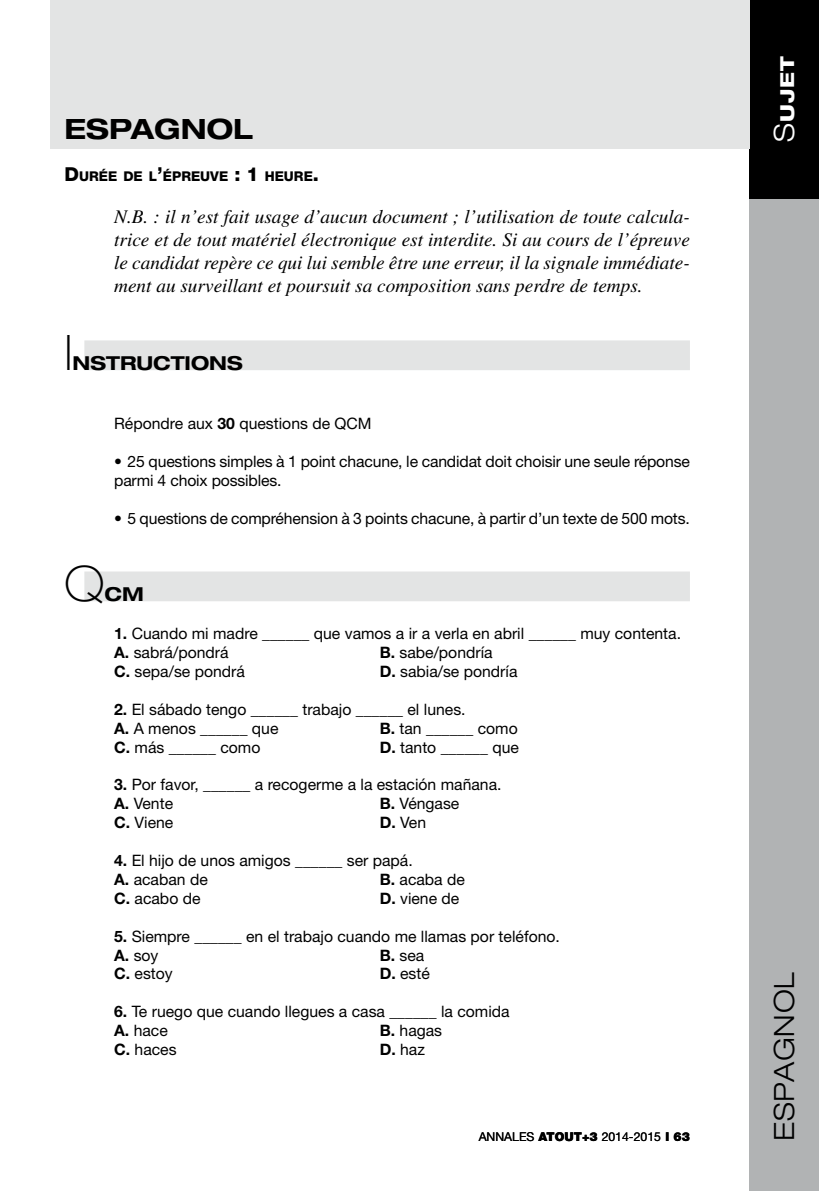
<style>
.page{position:relative;width:819px;height:1191px;background:#fff}
.page>*{position:absolute;margin:0;border:0;box-sizing:border-box;transform-origin:0 0}
.t1{font:100 expanded 49px "Helvetica Neue LT Std";color:#000}
.t2{font:300 expanded 28px "Helvetica Neue LT Std";letter-spacing:.03em;color:#000}
.t3{font:700 expanded 28px "Helvetica Neue LT Std";color:#000}
.t4{font:italic 19.25px/23.1px "Times LT Std";color:#000;text-align:justify}
.t5{font:700 expanded 19.25px "Helvetica Neue LT Std";color:#000}
.t6{font:800 expanded 19.25px "Helvetica Neue LT Std";color:#fff}
.t7{font:15.75px/18.9px "Helvetica Neue LT Std";color:#000}
.t8{font:800 13.47px "Helvetica Neue LT Std";color:#000}
.t9{font:12.25px "Helvetica Neue LT Std";color:#000}
.s1{font-size:19.25px}
.s2{font-weight:700}
.s3{font-style:italic}
.s4{font-weight:900}
.s5{font-weight:300;font-size:28px}
</style>
<div class="page">
<div style="left:749px;top:0;width:70px;height:1191px;background:#b1b3b4"></div>
<div style="left:749px;top:0;width:70px;height:198px;background:#000"></div>
<div style="left:50px;top:0;width:699px;height:149px;background:#e3e4e4"></div>
<div style="left:84px;top:340px;width:606px;height:30px;background:#e3e4e4"></div>
<div style="left:84px;top:571px;width:606px;height:30px;background:#e3e4e4"></div>
<h2 class="t3" style="left:64px;top:111px;width:166px">ESPAGNOL</h2>
<p class="t8" style="left:64px;top:168px;width:256px"><span class="s1">D</span>URÉE DE L<span class="s1">’</span>ÉPREUVE <span class="s1">: 1</span> HEURE<span class="s1">.</span></p>
<p class="t4" style="left:114px;top:205px;width:577px">N.B. : il n’est fait usage d’aucun document ; l’utilisation de toute calcula&shy;trice et de tout matériel électronique est interdite. Si au cours de l’épreuve le candidat repère ce qui lui semble être une erreur, il la signale immédiate&shy;ment au surveillant et poursuit sa composition sans perdre de temps.</p>
<h1 class="t1" style="left:64px;top:323px;width:10px">I</h1>
<p class="t5" style="left:73px;top:351px;width:154px">NSTRUCTIONS</p>
<p class="t7" style="left:114px;top:414px;width:259px">Répondre aux <span class="s2">30</span> questions de QCM</p>
<p class="t7" style="left:114px;top:451px;width:577px"><span class="s3">•</span> 25 questions simples à 1 point chacune, le candidat doit choisir une seule réponse parmi 4 choix possibles.</p>
<p class="t7" style="left:114px;top:508px;width:577px"><span class="s3">•</span> 5 questions de compréhension à 3 points chacune, à partir d’un texte de 500 mots.</p>
<h1 class="t1" style="left:64px;top:554px;width:41px">Q</h1>
<p class="t5" style="left:104px;top:582px;width:41px">CM</p>
<p class="t7" style="left:114px;top:624px;width:568px"><span class="s2">1.</span> Cuando mi madre ______ que vamos a ir a verla en abril ______ muy contenta.<br><span class="s2">A.</span> sabrá/pondrá</p>
<p class="t7" style="left:379px;top:642px;width:114px"><span class="s2">B.</span> sabe/pondría</p>
<p class="t7" style="left:114px;top:661px;width:132px"><span class="s2">C.</span> sepa/se pondrá</p>
<p class="t7" style="left:379px;top:661px;width:139px"><span class="s2">D.</span> sabia/se pondría</p>
<p class="t7" style="left:114px;top:699px;width:353px"><span class="s2">2.</span> El sábado tengo ______ trabajo ______ el lunes.<br><span class="s2">A.</span> A menos ______ que</p>
<p class="t7" style="left:379px;top:718px;width:140px"><span class="s2">B.</span> tan ______ como</p>
<p class="t7" style="left:114px;top:737px;width:148px"><span class="s2">C.</span> más ______ como</p>
<p class="t7" style="left:379px;top:737px;width:141px"><span class="s2">D.</span> tanto ______ que</p>
<p class="t7" style="left:114px;top:775px;width:389px"><span class="s2">3.</span> Por favor, ______ a recogerme a la estación mañana.<br><span class="s2">A.</span> Vente</p>
<p class="t7" style="left:379px;top:794px;width:81px"><span class="s2">B.</span> Véngase</p>
<p class="t7" style="left:114px;top:813px;width:61px"><span class="s2">C.</span> Viene</p>
<p class="t7" style="left:379px;top:813px;width:48px"><span class="s2">D.</span> Ven</p>
<p class="t7" style="left:114px;top:850px;width:300px"><span class="s2">4.</span> El hijo de unos amigos ______ ser papá.<br><span class="s2">A.</span> acaban de</p>
<p class="t7" style="left:379px;top:869px;width:87px"><span class="s2">B.</span> acaba de</p>
<p class="t7" style="left:114px;top:888px;width:88px"><span class="s2">C.</span> acabo de</p>
<p class="t7" style="left:379px;top:888px;width:81px"><span class="s2">D.</span> viene de</p>
<p class="t7" style="left:114px;top:926px;width:447px"><span class="s2">5.</span> Siempre ______ en el trabajo cuando me llamas por teléfono.<br><span class="s2">A.</span> soy</p>
<p class="t7" style="left:379px;top:945px;width:46px"><span class="s2">B.</span> sea</p>
<p class="t7" style="left:114px;top:964px;width:60px"><span class="s2">C.</span> estoy</p>
<p class="t7" style="left:379px;top:964px;width:52px"><span class="s2">D.</span> esté</p>
<p class="t7" style="left:114px;top:1002px;width:397px"><span class="s2">6.</span> Te ruego que cuando llegues a casa ______ la comida<br><span class="s2">A.</span> hace</p>
<p class="t7" style="left:379px;top:1020px;width:64px"><span class="s2">B.</span> hagas</p>
<p class="t7" style="left:114px;top:1039px;width:64px"><span class="s2">C.</span> haces</p>
<p class="t7" style="left:379px;top:1039px;width:47px"><span class="s2">D.</span> haz</p>
<p class="t9" style="left:478px;top:1129px;width:213px">ANNALES <span class="s4">ATOUT+3</span> 2014-2015 <span class="s4">l 63</span></p>
<p class="t6" style="left:775px;top:142px;width:87px;rotate:-90deg"><span class="s5">S</span>ujet</p>
<h2 class="t2" style="left:767px;top:1141px;width:171px;rotate:-90deg">espagnol</h2>
</div>
